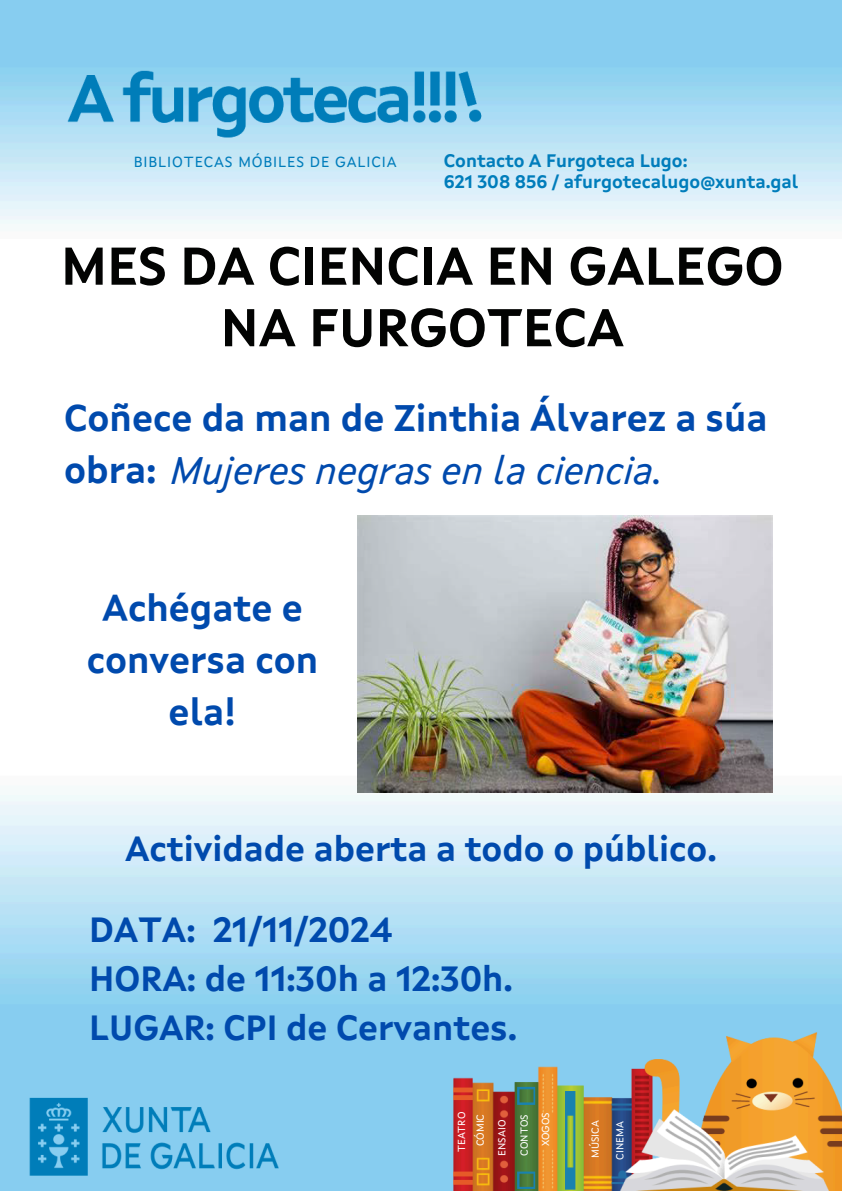
<style>
.page{position:relative;width:842px;height:1191px;background:#fff}
.page>*{position:absolute;margin:0;border:0;box-sizing:border-box;transform-origin:0 0}
.t1{font:700 53px/61.5px "Xunta Sans";color:#020302;text-align:center}
.t2{font:italic 39px "Xunta Sans";color:#004aad}
.t3{font:700 37px/51.8px "Xunta Sans";color:#004aad;text-align:center}
.t4{font:700 35px/48.8px "Xunta Sans";color:#004aad}
.t5{font:700 18.1px/21.2px "Xunta Sans";color:#007dbb}
.t6{font:14.8px "Xunta Sans";letter-spacing:.06em;color:#007dbb}
.t7{font:10.3px "Xunta Sans";color:#fff}
.s1{font-weight:700;font-style:normal;font-size:37px}
</style>
<div class="page">
<img style="left:0;top:0;width:842px;height:1190px">
<img style="left:358px;top:515px;width:414px;height:277px">
<p class="t6" style="left:134px;top:155px;width:264px">BIBLIOTECAS MÓBILES DE GALICIA</p>
<h4 class="t5" style="left:444px;top:152px;width:356px">Contacto A Furgoteca Lugo:<br>621 308 856 / afurgotecalugo@xunta.gal</h4>
<p class="t1" style="left:61px;top:240px;width:724px">MES DA CIENCIA EN GALEGO<br>NA FURGOTECA</p>
<p class="t3" style="left:64px;top:395px;width:705px">Coñece da man de Zinthia Álvarez a súa</p>
<p class="t2" style="left:64px;top:454px;width:600px"><span class="s1">obra:</span> Mujeres negras en la ciencia.</p>
<p class="t3" style="left:87px;top:585px;width:233px">Achégate e conversa con ela!</p>
<p class="t4" style="left:125px;top:827px;width:593px">Actividade aberta a todo o público.</p>
<p class="t4" style="left:89px;top:908px;width:430px">DATA: 21/11/2024<br>HORA: de 11:30h a 12:30h.<br>LUGAR: CPI de Cervantes.</p>
<h5 class="t7" style="left:457px;top:1151px;width:42px;rotate:-90deg">TEATRO</h5>
<h1 class="t7" style="left:498px;top:1155px;width:37px;rotate:-90deg">ENSAIO</h1>
<h2 class="t7" style="left:476px;top:1146px;width:34px;rotate:-90deg">CÓMIC</h2>
<h3 class="t7" style="left:520px;top:1155px;width:43px;rotate:-90deg">CONTOS</h3>
<h2 class="t7" style="left:541px;top:1146px;width:36px;rotate:-90deg">XOGOS</h2>
<p class="t7" style="left:591px;top:1157px;width:39px;rotate:-90deg">MÚSICA</p>
<h4 class="t7" style="left:616px;top:1159px;width:40px;rotate:-90deg">CINEMA</h4>
</div>
